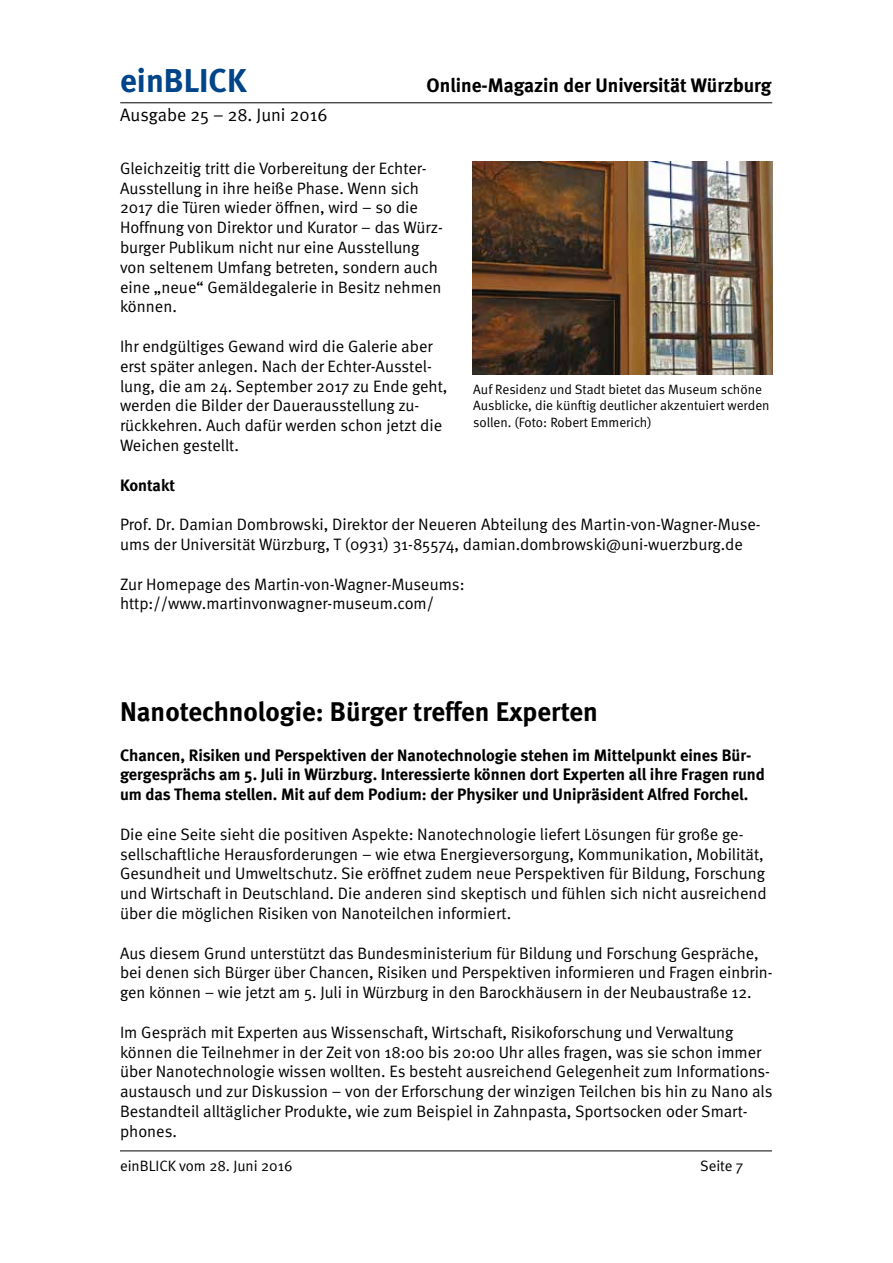
<style>
.page{position:relative;width:893px;height:1263px;background:#fff}
.page>*{position:absolute;margin:0;border:0;box-sizing:border-box;transform-origin:0 0}
.t1{font:700 33px "Meta";color:#004489}
.t2{font:700 27px "Meta";color:#000}
.t3{font:700 19.5px "Meta";color:#000}
.t4{font:18px "Meta Normal";color:#000}
.t5{font:16.5px/19.8px "Meta Normal";color:#000}
.t6{font:700 16.5px/19.8px "Meta";color:#000}
.t7{font:15px "Meta Normal";color:#000}
.t8{font:13.5px/16.2px "Meta Normal";color:#000}
</style>
<div class="page">
<hr style="left:120px;top:102px;width:652px;height:1px;background:#000">
<hr style="left:120px;top:1150px;width:652px;height:1px;background:#000">
<img style="left:472px;top:162px;width:301px;height:212px">
<h1 class="t1" style="left:120px;top:61px;width:128px">einBLICK</h1>
<p class="t3" style="left:427px;top:74px;width:346px">Online-Magazin der Universität Würzburg</p>
<p class="t4" style="left:120px;top:105px;width:209px">Ausgabe 25 – 28. Juni 2016</p>
<p class="t5" style="left:120px;top:158px;width:324px">Gleichzeitig tritt die Vorbereitung der Echter-Ausstellung in ihre heiße Phase. Wenn sich 2017 die Türen wieder öffnen, wird – so die Hoffnung von Direktor und Kurator – das Würz&shy;burger Publikum nicht nur eine Ausstellung von seltenem Umfang betreten, sondern auch eine „neue“ Gemäldegalerie in Besitz nehmen können.</p>
<p class="t5" style="left:120px;top:336px;width:329px">Ihr endgültiges Gewand wird die Galerie aber erst später anlegen. Nach der Echter-Ausstel&shy;lung, die am 24. September 2017 zu Ende geht, werden die Bilder der Dauerausstellung zu&shy;rückkehren. Auch dafür werden schon jetzt die Weichen gestellt.</p>
<p class="t6" style="left:120px;top:475px;width:57px">Kontakt</p>
<p class="t5" style="left:120px;top:514px;width:642px">Prof. Dr. Damian Dombrowski, Direktor der Neueren Abteilung des Martin-von-Wagner-Muse&shy;ums der Universität Würzburg, T (0931) 31-85574, damian.dombrowski@uni-wuerzburg.de</p>
<p class="t5" style="left:120px;top:574px;width:346px">Zur Homepage des Martin-von-Wagner-Museums: http://www.martinvonwagner-museum.com/</p>
<p class="t8" style="left:473px;top:381px;width:298px">Auf Residenz und Stadt bietet das Museum schöne<br>Ausblicke, die künftig deutlicher akzentuiert werden sollen. (Foto: Robert Emmerich)</p>
<h2 class="t2" style="left:120px;top:695px;width:479px">Nanotechnologie: Bürger treffen Experten</h2>
<p class="t6" style="left:120px;top:745px;width:646px">Chancen, Risiken und Perspektiven der Nanotechnologie stehen im Mittelpunkt eines Bür&shy;gergesprächs am 5. Juli in Würzburg. Interessierte können dort Experten all ihre Fragen rund um das Thema stellen. Mit auf dem Podium: der Physiker und Unipräsident Alfred Forchel.</p>
<p class="t5" style="left:120px;top:824px;width:648px">Die eine Seite sieht die positiven Aspekte: Nanotechnologie liefert Lösungen für große ge&shy;sellschaftliche Herausforderungen – wie etwa Energieversorgung, Kommunikation, Mobilität, Gesundheit und Umweltschutz. Sie eröffnet zudem neue Perspektiven für Bildung, Forschung und Wirtschaft in Deutschland. Die anderen sind skeptisch und fühlen sich nicht ausreichend über die möglichen Risiken von Nanoteilchen informiert.</p>
<p class="t5" style="left:120px;top:943px;width:654px">Aus diesem Grund unterstützt das Bundesministerium für Bildung und Forschung Gespräche, bei denen sich Bürger über Chancen, Risiken und Perspektiven informieren und Fragen einbrin&shy;gen können – wie jetzt am 5. Juli in Würzburg in den Barockhäusern in der Neubaustraße 12.</p>
<p class="t5" style="left:120px;top:1022px;width:654px">Im Gespräch mit Experten aus Wissenschaft, Wirtschaft, Risikoforschung und Verwaltung können die Teilnehmer in der Zeit von 18:00 bis 20:00 Uhr alles fragen, was sie schon immer über Nanotechnologie wissen wollten. Es besteht ausreichend Gelegenheit zum Informations&shy;austausch und zur Diskussion – von der Erforschung der winzigen Teilchen bis hin zu Nano als Bestandteil alltäglicher Produkte, wie zum Beispiel in Zahnpasta, Sportsocken oder Smart&shy;phones.</p>
<p class="t7" style="left:120px;top:1157px;width:174px">einBLICK vom 28. Juni 2016</p>
<p class="t7" style="left:700px;top:1157px;width:45px">Seite 7</p>
</div>
